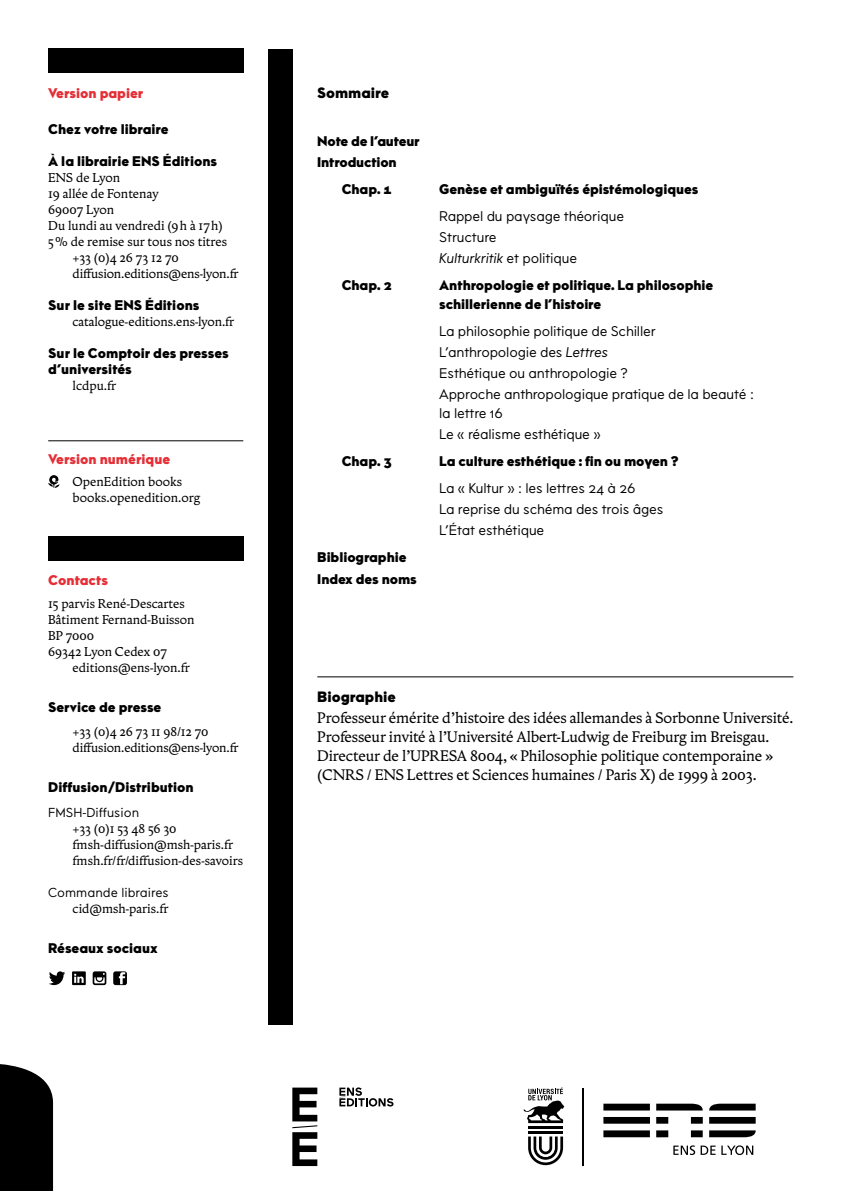
<style>
.page{position:relative;width:845px;height:1191px;background:#fff}
.page>*{position:absolute;margin:0;border:0;box-sizing:border-box;transform-origin:0 0}
.t1{font:15px/19px "Zenith ENS400 os 20";letter-spacing:-.01em;color:#000}
.t2{font:15px "Maax ENS Black";color:#000}
.t3{font:14px/21px "Maax ENS Black";letter-spacing:-.005em;color:#000}
.t4{font:14px/21px "Maax ENS";letter-spacing:-.015em;color:#000}
.t5{font:14px "Maax ENS Black";color:#e62e36}
.t6{font:13px "Maax ENS";color:#000}
.t7{font:12.6px/16px "Zenith ENS400 os 20";color:#000}
.s1{font-style:italic}
</style>
<div class="page">
<svg style="left:528px;top:1136px;width:35px;height:29px"></svg>
<hr style="left:528px;top:1131px;width:35px;height:2px;background:#000">
<hr style="left:528px;top:1125px;width:35px;height:3px;background:#000">
<svg style="left:523px;top:1087px;width:41px;height:36px"></svg>
<hr style="left:582px;top:1088px;width:1px;height:78px;background:#000">
<svg style="left:603px;top:1103px;width:47px;height:34px"></svg>
<svg style="left:656px;top:1103px;width:47px;height:34px"></svg>
<svg style="left:709px;top:1103px;width:46px;height:34px"></svg>
<svg style="left:673px;top:1145px;width:42px;height:10px"></svg>
<svg style="left:721px;top:1145px;width:32px;height:10px"></svg>
<svg style="left:292px;top:1087px;width:25px;height:79px"></svg>
<svg style="left:339px;top:1087px;width:54px;height:19px"></svg>
<div style="left:268px;top:49px;width:25px;height:975px;background:#000"></div>
<svg style="left:0;top:1064px;width:53px;height:127px;background:#111"></svg>
<div style="left:49px;top:49px;width:195px;height:24px;background:#000"></div>
<div style="left:49px;top:537px;width:195px;height:24px;background:#000"></div>
<hr style="left:48px;top:440px;width:195px;height:1px;background:#000">
<svg style="left:48px;top:475px;width:12px;height:13px"></svg>
<svg style="left:49px;top:971px;width:16px;height:14px"></svg>
<svg style="left:113px;top:971px;width:14px;height:14px"></svg>
<div style="left:72px;top:971px;width:14px;height:14px;background:#000"></div>
<svg style="left:74px;top:973px;width:10px;height:10px"></svg>
<svg style="left:93px;top:971px;width:13px;height:14px"></svg>
<hr style="left:317px;top:676px;width:476px;height:1px;background:#000">
<p class="t5" style="left:48px;top:83px;width:97px">Version papier</p>
<p class="t3" style="left:48px;top:119px;width:122px">Chez votre libraire</p>
<p class="t3" style="left:48px;top:151px;width:171px">À la librairie ENS Éditions</p>
<p class="t7" style="left:48px;top:169px;width:74px">ENS de Lyon</p>
<p class="t7" style="left:48px;top:185px;width:112px">19 allée de Fontenay</p>
<p class="t7" style="left:48px;top:201px;width:67px">69007 Lyon</p>
<p class="t7" style="left:48px;top:217px;width:176px">Du lundi au vendredi (9 h à 17 h)</p>
<p class="t7" style="left:48px;top:233px;width:180px">5 % de remise sur tous nos titres</p>
<p class="t7" style="left:73px;top:249px;width:108px">+33 (0)4 26 73 12 70</p>
<p class="t7" style="left:73px;top:265px;width:167px">diffusion.editions@ens-lyon.fr</p>
<p class="t3" style="left:48px;top:295px;width:153px">Sur le site ENS Éditions</p>
<p class="t7" style="left:73px;top:313px;width:163px">catalogue-editions.ens-lyon.fr</p>
<p class="t3" style="left:48px;top:345px;width:182px;line-height:16px">Sur le Comptoir des presses d’universités</p>
<p class="t7" style="left:73px;top:377px;width:45px">lcdpu.fr</p>
<p class="t5" style="left:48px;top:449px;width:124px">Version numérique</p>
<p class="t7" style="left:73px;top:474px;width:129px">OpenEdition books books.openedition.org</p>
<p class="t5" style="left:48px;top:570px;width:61px">Contacts</p>
<p class="t7" style="left:48px;top:595px;width:148px">15 parvis René-Descartes<br>Bâtiment Fernand-Buisson<br>BP 7000<br>69342 Lyon Cedex 07</p>
<p class="t7" style="left:73px;top:659px;width:119px">editions@ens-lyon.fr</p>
<p class="t3" style="left:48px;top:697px;width:115px">Service de presse</p>
<p class="t7" style="left:73px;top:723px;width:167px">+33 (0)4 26 73 11 98/12 70 diffusion.editions@ens-lyon.fr</p>
<p class="t3" style="left:48px;top:777px;width:147px">Diffusion/Distribution</p>
<p class="t6" style="left:48px;top:803px;width:92px">FMSH-Diffusion</p>
<p class="t7" style="left:73px;top:820px;width:172px">+33 (0)1 53 48 56 30 fmsh-diffusion@msh-paris.fr fmsh.fr/fr/diffusion-des-savoirs</p>
<p class="t6" style="left:48px;top:883px;width:122px">Commande libraires</p>
<p class="t7" style="left:73px;top:900px;width:97px">cid@msh-paris.fr</p>
<p class="t3" style="left:48px;top:937px;width:111px">Réseaux sociaux</p>
<p class="t2" style="left:317px;top:82px;width:73px">Sommaire</p>
<p class="t3" style="left:317px;top:131px;width:104px">Note de l’auteur<br>Introduction</p>
<p class="t3" style="left:342px;top:179px;width:52px">Chap. 1</p>
<p class="t3" style="left:439px;top:179px;width:261px">Genèse et ambiguïtés épistémologiques</p>
<p class="t4" style="left:439px;top:206px;width:186px">Rappel du paysage théorique<br>Structure<br><span class="s1">Kulturkritik</span> et politique</p>
<p class="t3" style="left:342px;top:275px;width:52px">Chap. 2</p>
<p class="t3" style="left:439px;top:276px;width:276px;line-height:19px">Anthropologie et politique. La philosophie schillerienne de l’histoire</p>
<p class="t4" style="left:439px;top:321px;width:316px">La philosophie politique de Schiller L’anthropologie des <span class="s1">Lettres<br></span>Esthétique ou anthropologie ?<br>Approche anthropologique pratique de la beauté :</p>
<p class="t4" style="left:439px;top:403px;width:163px">la lettre 16<br>Le « réalisme esthétique »</p>
<p class="t3" style="left:342px;top:451px;width:52px">Chap. 3</p>
<p class="t3" style="left:439px;top:451px;width:241px">La culture esthétique : fin ou moyen ?</p>
<p class="t4" style="left:439px;top:478px;width:226px">La « Kultur » : les lettres 24 à 26<br>La reprise du schéma des trois âges<br>L’État esthétique</p>
<p class="t3" style="left:317px;top:547px;width:101px">Bibliographie<br>Index des noms</p>
<p class="t2" style="left:317px;top:685px;width:80px">Biographie</p>
<p class="t1" style="left:317px;top:708px;width:477px">Professeur émérite d’histoire des idées allemandes à Sorbonne Université.<br>Professeur invité à l’Université Albert-Ludwig de Freiburg im Breisgau.<br>Directeur de l’UPRESA 8004, « Philosophie politique contemporaine » (CNRS / ENS Lettres et Sciences humaines / Paris X) de 1999 à 2003.</p>
</div>
